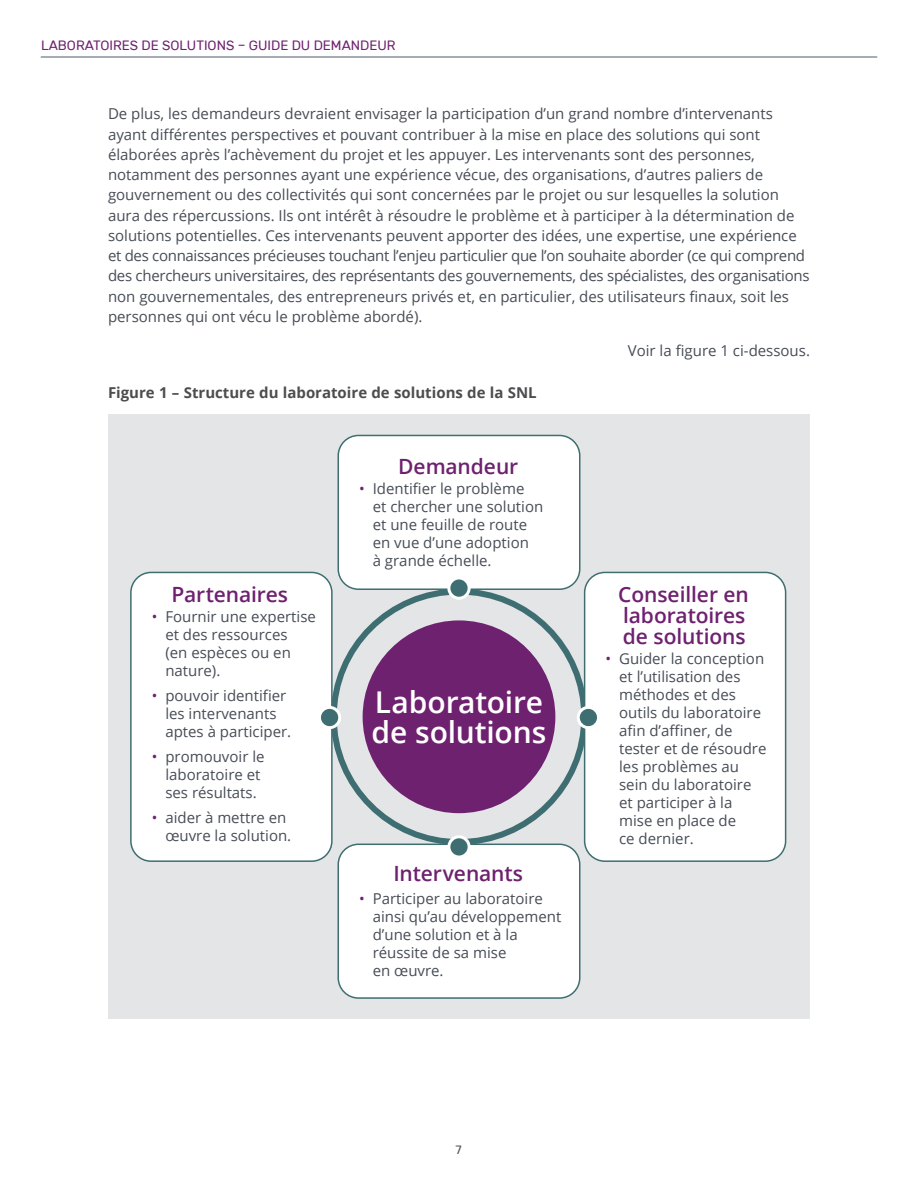
<style>
.page{position:relative;width:918px;height:1188px;background:#fff}
.page>*{position:absolute;margin:0;border:0;box-sizing:border-box;transform-origin:0 0}
.P_Body{font:600 30px/30px "Open Sans";letter-spacing:-.005em;color:#fff}
.P_Body-2{font:600 21px/21px "Open Sans";letter-spacing:-.005em;color:#6e216f}
.P_Body-3{font:15px/18px "Open Sans";color:#474c55}
.t1{font:700 15px "Open Sans";color:#4d4d4f}
.t2{font:13.5px "Rubik";color:#6e216f}
.t3{font:12px "Rubik";color:#474c55}
.s1{color:#6e216f}
</style>
<div class="page">
<hr style="left:41px;top:56px;width:836px;height:2px;background:#8a929f">
<div style="left:108px;top:414px;width:702px;height:605px;background:#e3e5e6"></div>
<div style="left:363px;top:620px;width:192px;height:193px;background:#6e216f;border-radius:50%"></div>
<div style="left:338px;top:435px;width:242px;height:154px;background:#fff;border-radius:20px"></div>
<div style="left:338px;top:435px;width:242px;height:155px;border:2px solid #3e6e71;border-radius:20px"></div>
<svg style="left:449px;top:578px;width:20px;height:20px"></svg>
<div style="left:447px;top:576px;width:24px;height:24px;border:3px solid #fff;border-radius:50%"></div>
<div style="left:338px;top:844px;width:242px;height:154px;background:#fff;border-radius:20px"></div>
<div style="left:338px;top:844px;width:242px;height:155px;border:2px solid #3e6e71;border-radius:20px"></div>
<svg style="left:449px;top:837px;width:20px;height:20px"></svg>
<div style="left:447px;top:835px;width:24px;height:24px;border:3px solid #fff;border-radius:50%"></div>
<div style="left:131px;top:572px;width:201px;height:289px;background:#fff;border-radius:20px"></div>
<div style="left:130px;top:572px;width:203px;height:290px;border:2px solid #3e6e71;border-radius:20px"></div>
<div style="left:319px;top:707px;width:21px;height:21px;background:#3e6e71;border-radius:50%"></div>
<div style="left:318px;top:706px;width:23px;height:23px;border:3px solid #fff;border-radius:50%"></div>
<div style="left:585px;top:572px;width:201px;height:289px;background:#fff;border-radius:20px"></div>
<div style="left:584px;top:572px;width:202px;height:290px;border:2px solid #3e6e71;border-radius:20px"></div>
<div style="left:578px;top:707px;width:21px;height:21px;background:#3e6e71;border-radius:50%"></div>
<div style="left:577px;top:706px;width:23px;height:23px;border:3px solid #fff;border-radius:50%"></div>
<p class="t2" style="left:41px;top:38px;width:356px">LABORATOIRES DE SOLUTIONS – GUIDE DU DEMANDEUR</p>
<p class="P_Body-3" style="left:108px;top:104px;width:703px;line-height:20.2px">De plus, les demandeurs devraient envisager la participation d’un grand nombre d’intervenants ayant différentes perspectives et pouvant contribuer à la mise en place des solutions qui sont élaborées après l’achèvement du projet et les appuyer . Les intervenants sont des personnes, notamment des personnes ayant une expérience vécue, des organisations, d’autres paliers de gouvernement ou des collectivités qui sont concernées par le projet ou sur lesquelles la solution aura des répercussions . Ils ont intérêt à résoudre le problème et à participer à la détermination de solutions potentielles . Ces intervenants peuvent apporter des idées, une expertise, une expérience et des connaissances précieuses touchant l’enjeu particulier que l’on souhaite aborder (ce qui comprend des chercheurs universitaires, des représentants des gouvernements, des spécialistes, des organisations non gouvernementales, des entrepreneurs privés et, en particulier, des utilisateurs finaux, soit les personnes qui ont vécu le problème abordé) .</p>
<p class="P_Body-3" style="left:628px;top:341px;width:184px">Voir la figure 1 ci-dessous .</p>
<p class="t1" style="left:108px;top:382px;width:430px">Figure 1 – Structure du laboratoire de solutions de la SNL</p>
<p class="P_Body-2" style="left:172px;top:583px;width:118px">Partenaires</p>
<p class="P_Body-3" style="left:165px;top:608px;width:152px;text-indent:-14px"><span class="s1">•</span> Fournir une expertise et des ressources<br>(en espèces ou en nature) .</p>
<p class="P_Body-3" style="left:165px;top:686px;width:127px;text-indent:-14px"><span class="s1">•</span> pouvoir identifier les intervenants aptes à participer .</p>
<p class="P_Body-3" style="left:165px;top:747px;width:101px;text-indent:-14px"><span class="s1">•</span> promouvoir le laboratoire et ses résultats .</p>
<p class="P_Body-3" style="left:165px;top:808px;width:127px;text-indent:-14px"><span class="s1">•</span> aider à mettre en œuvre la solution .</p>
<p class="P_Body-2" style="left:398px;top:455px;width:122px">Demandeur</p>
<p class="P_Body-3" style="left:373px;top:479px;width:172px;text-indent:-14px"><span class="s1">•</span> Identifier le problème<br>et chercher une solution et une feuille de route en vue d’une adoption<br>à grande échelle .</p>
<p class="P_Body" style="left:372px;top:687px;width:176px">Laboratoire de solutions</p>
<p class="P_Body-2" style="left:393px;top:863px;width:131px">Intervenants</p>
<p class="P_Body-3" style="left:373px;top:889px;width:190px;text-indent:-14px"><span class="s1">•</span> Participer au laboratoire ainsi qu’au développement d’une solution et à la réussite de sa mise<br>en œuvre .</p>
<p class="P_Body-2" style="left:618px;top:583px;width:132px">Conseiller en laboratoires de solutions</p>
<p class="P_Body-3" style="left:619px;top:650px;width:149px;text-indent:-14px"><span class="s1">•</span> Guider la conception et l’utilisation des méthodes et des outils du laboratoire afin d’affiner, de tester et de résoudre les problèmes au sein du laboratoire et participer à la mise en place de<br>ce dernier .</p>
<p class="t3" style="left:456px;top:1143px;width:8px">7</p>
</div>
